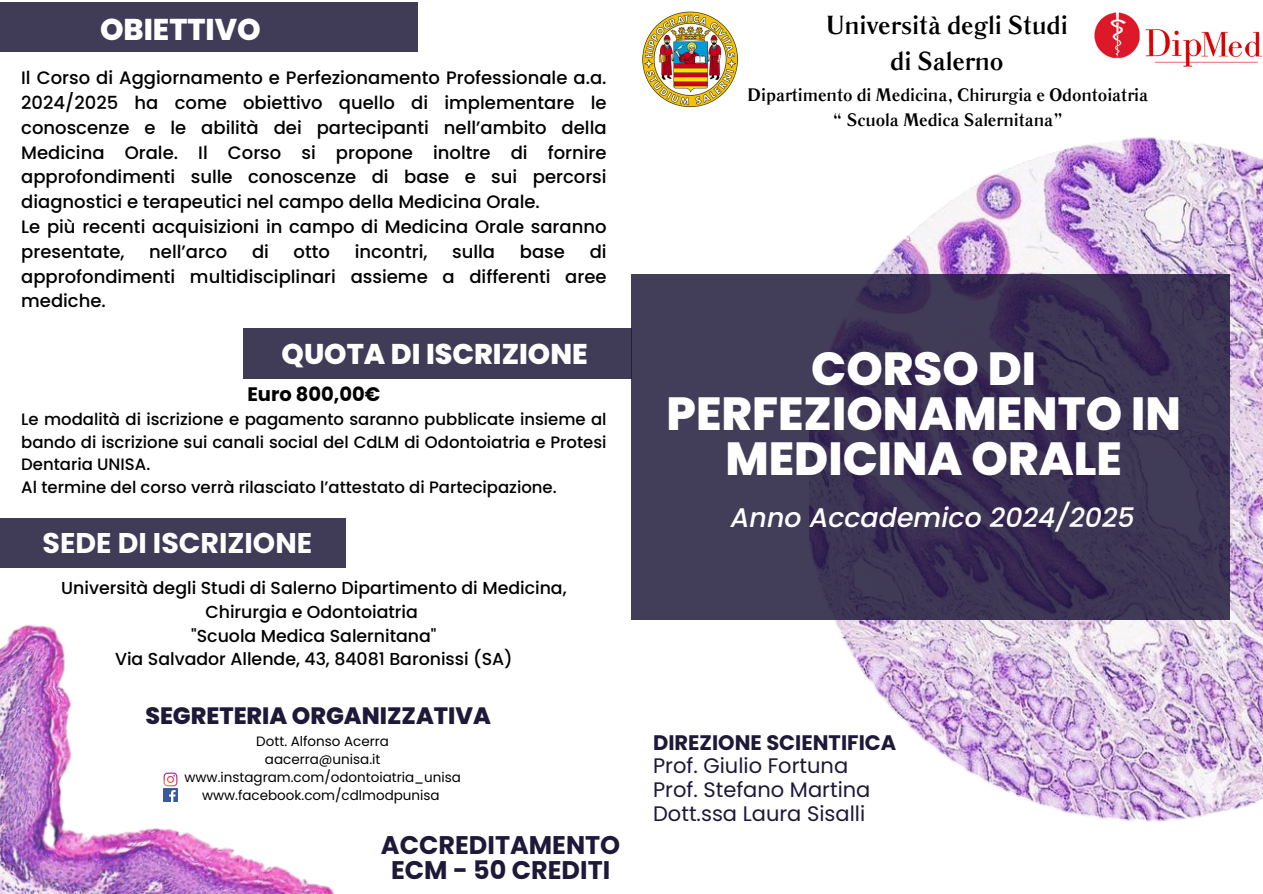
<style>
.page{position:relative;width:1263px;height:894px;background:#fff}
.page>*{position:absolute;margin:0;border:0;box-sizing:border-box;transform-origin:0 0}
.t1{font:800 46.35px/45px "Poppins";color:#fff;text-align:center}
.t2{font:800 30px "Poppins";color:#fff}
.t3{font:800 28.5px "Poppins";color:#fff}
.t4{font:700 28.5px "Poppins";color:#fff}
.t5{font:italic 500 26.85px "Poppins";color:#fff}
.t6{font:700 25.95px/36px "Literaturnaya";color:#000;text-align:center}
.t7{font:700 25.5px/24.8px "Poppins";color:#1e1839;text-align:center}
.t8{font:800 23.7px "Poppins";color:#1e1839}
.t9{font:21px/23.7px "Poppins";color:#1e1839}
.t10{font:700 19.5px "Poppins";color:#000}
.t11{font:500 18px/24.8px "Poppins";color:#000;text-align:justify}
.t12{font:700 18px "Literaturnaya";color:#000}
.t13{font:500 17.4px/23.7px "Poppins";color:#000;text-align:center}
.t14{font:500 16.5px/22.5px "Poppins";color:#000;text-align:justify}
.t15{font:13.5px "Poppins";color:#000}
.s1{font-weight:700}
</style>
<div class="page">
<img style="left:0;top:567px;width:346px;height:326px">
<div style="left:0;top:2px;width:417px;height:49px;background:#403b57"></div>
<img style="left:642px;top:11px;width:97px;height:97px">
<img style="left:809px;top:137px;width:454px;height:685px">
<svg style="left:631px;top:274px;width:599px;height:345px;background:#3c3454"></svg>
<div style="left:0;top:518px;width:346px;height:49px;background:#403b57"></div>
<div style="left:243px;top:328px;width:388px;height:51px;background:#403b57"></div>
<img style="left:160px;top:769px;width:21px;height:20px">
<svg style="left:164px;top:788px;width:13px;height:13px"></svg>
<img style="left:1094px;top:12px;width:168px;height:54px">
<h4 class="t2" style="left:100px;top:8px;width:162px">OBIETTIVO</h4>
<p class="t11" style="left:21px;top:66px;width:587px">Il Corso di Aggiornamento e Perfezionamento Professionale a.a.<br>2024/2025 ha come obiettivo quello di implementare le conoscenze e le abilità dei partecipanti nell’ambito della Medicina Orale. Il Corso si propone inoltre di fornire approfondimenti sulle conoscenze di base e sui percorsi diagnostici e terapeutici nel campo della Medicina Orale.</p>
<p class="t11" style="left:21px;top:214px;width:587px">Le più recenti acquisizioni in campo di Medicina Orale saranno presentate,</p>
<p class="t11" style="left:21px;top:239px;width:587px;text-indent:568px">di approfondimenti multidisciplinari assieme a differenti aree mediche.</p>
<p class="t11" style="left:149px;top:239px;width:80px">nell’arco</p>
<p class="t11" style="left:252px;top:239px;width:18px">di</p>
<p class="t11" style="left:294px;top:239px;width:38px">otto</p>
<p class="t11" style="left:355px;top:239px;width:74px">incontri,</p>
<p class="t11" style="left:452px;top:239px;width:45px">sulla</p>
<p class="t11" style="left:520px;top:239px;width:47px">base</p>
<h4 class="t3" style="left:282px;top:333px;width:308px">QUOTA DI ISCRIZIONE</h4>
<p class="t10" style="left:247px;top:381px;width:135px">Euro 800,00€</p>
<h2 class="t14" style="left:21px;top:408px;width:587px">Le modalità di iscrizione e pagamento saranno pubblicate insieme al bando di iscrizione sui canali social del CdLM di Odontoiatria e Protesi Dentaria UNISA.</h2>
<p class="t14" style="left:21px;top:475px;width:537px">Al termine del corso verrà rilasciato l’attestato di Partecipazione.</p>
<p class="t4" style="left:43px;top:522px;width:271px">SEDE DI ISCRIZIONE</p>
<p class="t13" style="left:61px;top:576px;width:507px">Università degli Studi di Salerno Dipartimento di Medicina,<br>Chirurgia e Odontoiatria</p>
<h2 class="t13" style="left:191px;top:623px;width:247px">"Scuola Medica Salernitana"</h2>
<p class="t13" style="left:115px;top:647px;width:399px">Via Salvador Allende, 43, 84081 Baronissi (SA)</p>
<p class="t8" style="left:145px;top:698px;width:347px">SEGRETERIA ORGANIZZATIVA</p>
<h2 class="t15" style="left:256px;top:731px;width:134px">Dott. Alfonso Acerra</h2>
<p class="t15" style="left:265px;top:749px;width:117px">aacerra@unisa.it</p>
<p class="t15" style="left:184px;top:767px;width:278px">www.instagram.com/odontoiatria_unisa</p>
<p class="t15" style="left:202px;top:785px;width:239px">www.facebook.com/cdlmodpunisa</p>
<p class="t7" style="left:381px;top:832px;width:241px">ACCREDITAMENTO<br>ECM - 50 CREDITI</p>
<h1 class="t6" style="left:826px;top:8px;width:243px">Università degli Studi di Salerno</h1>
<p class="t12" style="left:748px;top:85px;width:402px">Dipartimento di Medicina, Chirurgia e Odontoiatria</p>
<p class="t12" style="left:832px;top:109px;width:232px">“ Scuola Medica Salernitana”</p>
<p class="t1" style="left:667px;top:346px;width:516px">CORSO DI<br>PERFEZIONAMENTO IN<br>MEDICINA ORALE</p>
<p class="t5" style="left:731px;top:498px;width:405px">Anno Accademico 2024/2025</p>
<p class="t9" style="left:653px;top:730px;width:245px"><span class="s1">DIREZIONE SCIENTIFICA<br></span>Prof. Giulio Fortuna<br>Prof. Stefano Martina<br>Dott.ssa Laura Sisalli</p>
</div>
